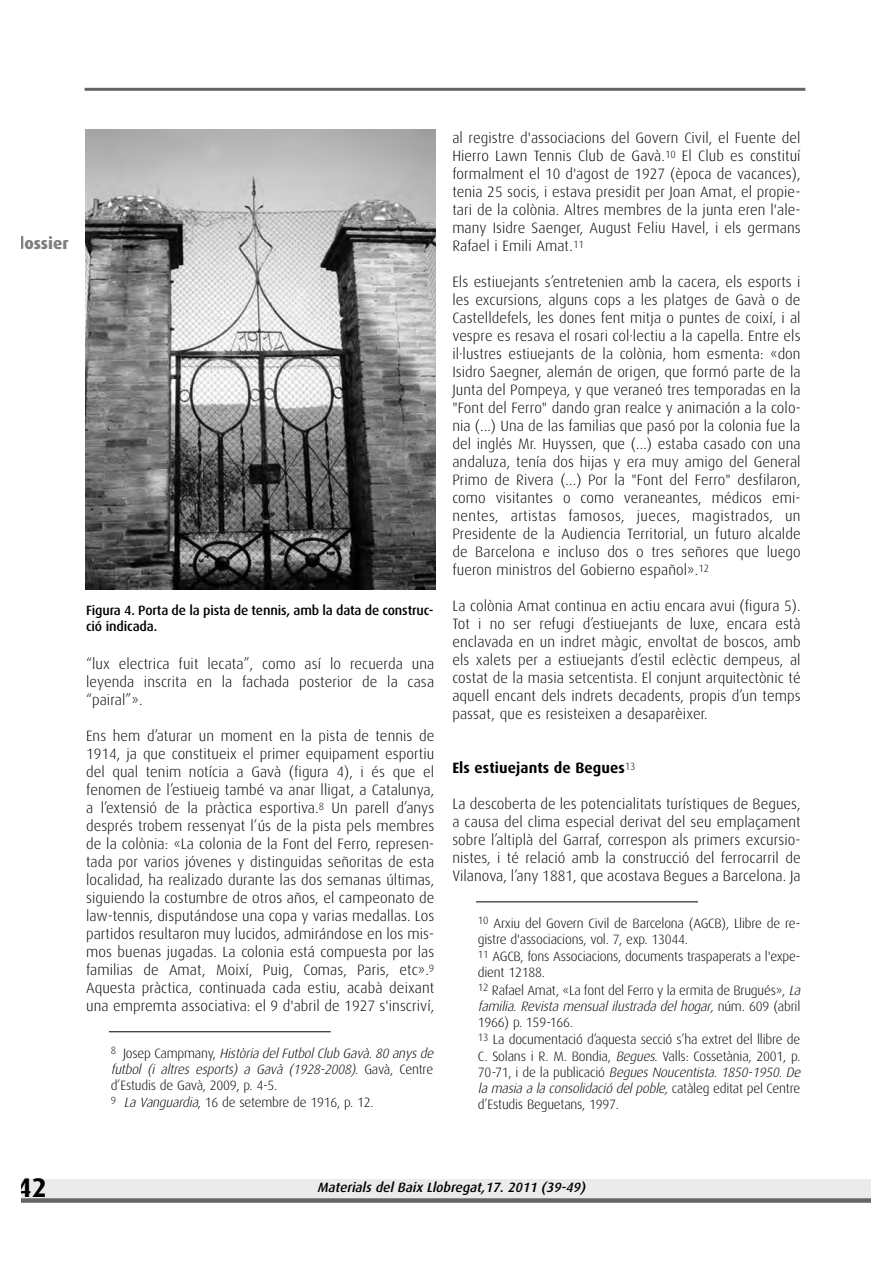
<style>
.page{position:relative;width:893px;height:1263px;background:#fff}
.page>*{position:absolute;margin:0;border:0;box-sizing:border-box;transform-origin:0 0}
.t1{font:700 27px "Dax";color:#000}
.t2{font:800 16.5px "Dax";color:#808080}
.t3{font:300 15px/18px "Dax";letter-spacing:.005em;color:#000;text-align:justify}
.t4{font:700 15px "Dax";letter-spacing:.005em;color:#000}
.t5{font:300 13.5px/16.5px "Dax";letter-spacing:-.015em;color:#000}
.t6{font:italic 300 13.5px/16.5px "Dax";color:#000}
.t7{font:500 13.5px/16.2px "Dax";letter-spacing:-.01em;color:#000}
.t8{font:italic 500 13.5px "Dax";color:#000}
.s1{font-style:normal}
.s2{font-style:italic}
</style>
<div class="page">
<hr style="left:85px;top:88px;width:720px;height:3px;background:#666">
<div style="left:21px;top:1179px;width:849px;height:21px;background:#ebebeb"></div>
<div style="left:21px;top:1198px;width:849px;height:5px;background:#666"></div>
<img style="left:86px;top:129px;width:349px;height:460px">
<hr style="left:109px;top:1032px;width:222px;height:1px;background:#000">
<hr style="left:476px;top:902px;width:222px;height:1px;background:#000">
<p class="t2" style="left:15px;top:236px;width:55px">dossier</p>
<p class="t7" style="left:86px;top:603px;width:349px">Figura 4. Porta de la pista de tennis, amb la data de construc&shy;ció indicada.</p>
<p class="t3" style="left:86px;top:656px;width:350px">“lux electrica fuit lecata”, como así lo recuerda una leyenda inscrita en la fachada posterior de la casa “pairal”».</p>
<p class="t3" style="left:86px;top:728px;width:350px">Ens hem d’aturar un moment en la pista de tennis de 1914, ja que constitueix el primer equipament esportiu del qual tenim notícia a Gavà (figura 4), i és que el fenomen de l’estiueig també va anar lligat, a Catalunya, a l’extensió de la pràctica esportiva.<sup>8</sup> Un parell d’anys després trobem ressenyat l’ús de la pista pels membres de la colònia: «La colonia de la Font del Ferro, represen&shy;tada por varios jóvenes y distinguidas señoritas de esta localidad, ha realizado durante las dos semanas últimas, siguiendo la costumbre de otros años, el campeonato de law-tennis, disputándose una copa y varias medallas. Los partidos resultaron muy lucidos, admirándose en los mis&shy;mos buenas jugadas. La colonia está compuesta por las familias de Amat, Moixí, Puig, Comas, Paris, etc».<sup>9<br></sup>Aquesta pràctica, continuada cada estiu, acabà deixant una empremta associativa: el 9 d'abril de 1927 s'inscriví,</p>
<p class="t6" style="left:111px;top:1046px;width:327px"><sup>8</sup> <span class="s1">J o s e p C a m p m a n y,</span> Història delFutbolClub Gavà.80 anysde futbol (i altres esports) a Gavà (1928-2008)<span class="s1">. G a v à , C e n t r e d’Estudis de Gavà, 2009, p. 4-5.<br></span><sup>9</sup> La Vanguardia<span class="s1">, 16 de setembre de 1916, p. 12.</span></p>
<p class="t3" style="left:452px;top:130px;width:350px">al registre d'associacions del Govern Civil, el Fuente del Hierro Lawn Tennis Club de Gavà.<sup>10</sup> El Club es constituí formalment el 10 d'agost de 1927 (època de vacances), tenia 25 socis, i estava presidit per Joan Amat, el propie&shy;tari de la colònia. Altres membres de la junta eren l'ale&shy;many Isidre Saenger, August Feliu Havel, i els germans Rafael i Emili Amat.<sup>11</sup></p>
<p class="t3" style="left:452px;top:274px;width:350px">Els estiuejants s’entretenien amb la cacera, els esports i les excursions, alguns cops a les platges de Gavà o de Castelldefels, les dones fent mitja o puntes de coixí, i al vespre es resava el rosari col·lectiu a la capella. Entre els il·lustres estiuejants de la colònia, hom esmenta: «don Isidro Saegner, alemán de origen, que formó parte de la Junta del Pompeya, y que veraneó tres temporadas en la "Font del Ferro" dando gran realce y animación a la colo&shy;nia (...) Una de las familias que pasó por la colonia fue la del inglés Mr. Huyssen, que (...) estaba casado con una andaluza, tenía dos hijas y era muy amigo del General Primo de Rivera (...) Por la "Font del Ferro" desfilaron, como visitantes o como veraneantes, médicos emi&shy;nentes, artistas famosos, jueces, magistrados, un Presidente de la Audiencia Territorial, un futuro alcalde de Barcelona e incluso dos o tres señores que luego fueron ministros del Gobierno español».<sup>12</sup></p>
<p class="t3" style="left:452px;top:598px;width:350px">La colònia Amat continua en actiu encara avui (figura 5).<br>Tot i no ser refugi d’estiuejants de luxe, encara està enclavada en un indret màgic, envoltat de boscos, amb els xalets per a estiuejants d’estil eclèctic dempeus, al costat de la masia setcentista. El conjunt arquitectònic té aquell encant dels indrets decadents, propis d’un temps passat, que es resisteixen a desaparèixer.</p>
<p class="t4" style="left:452px;top:761px;width:185px">Els estiuejants de Begues<sup>13</sup></p>
<p class="t3" style="left:452px;top:796px;width:350px">La descoberta de les potencialitats turístiques de Begues, a causa del clima especial derivat del seu emplaçament sobre l’altiplà del Garraf, correspon als primers excursio&shy;nistes, i té relació amb la construcció del ferrocarril de Vilanova, l’any 1881, que acostava Begues a Barcelona. Ja</p>
<p class="t5" style="left:478px;top:916px;width:327px"><sup>10</sup> Arxiu del Govern Civil de Barcelona (AGCB), Llibre de re&shy;gistre d'associacions, vol. 7, exp. 13044.<br><sup>11</sup> AGCB, fons Associacions, documents traspaperats a l'expe&shy;dient 12188.<br><sup>12</sup> Rafael Amat, «La font del Ferro y la ermita de Brugués», <span class="s2">La familia. Revista mensual ilustrada del hogar,</span> n ú m . 6 0 9 ( a b r i l 1966) p. 159-166.<br><sup>13</sup> La documentació d’aquesta secció s’ha extret del llibre de C. Solans i R. M. Bondia, <span class="s2">Begues</span>. Valls: Cossetània, 2001, p.<br>7 0 -7 1 , i d e l a p u b l i c a c i ó <span class="s2">Begues Noucentista. 1850-1950. De la masia a la consolidació delpoble,</span> c a t à l e g e d i t a t p e l C e n t r e d’Estudis Beguetans, 1997.</p>
<h1 class="t1" style="left:17px;top:1176px;width:32px">42</h1>
<p class="t8" style="left:317px;top:1182px;width:272px">Materials del Baix Llobregat,17. 2011 (39-49)</p>
</div>
